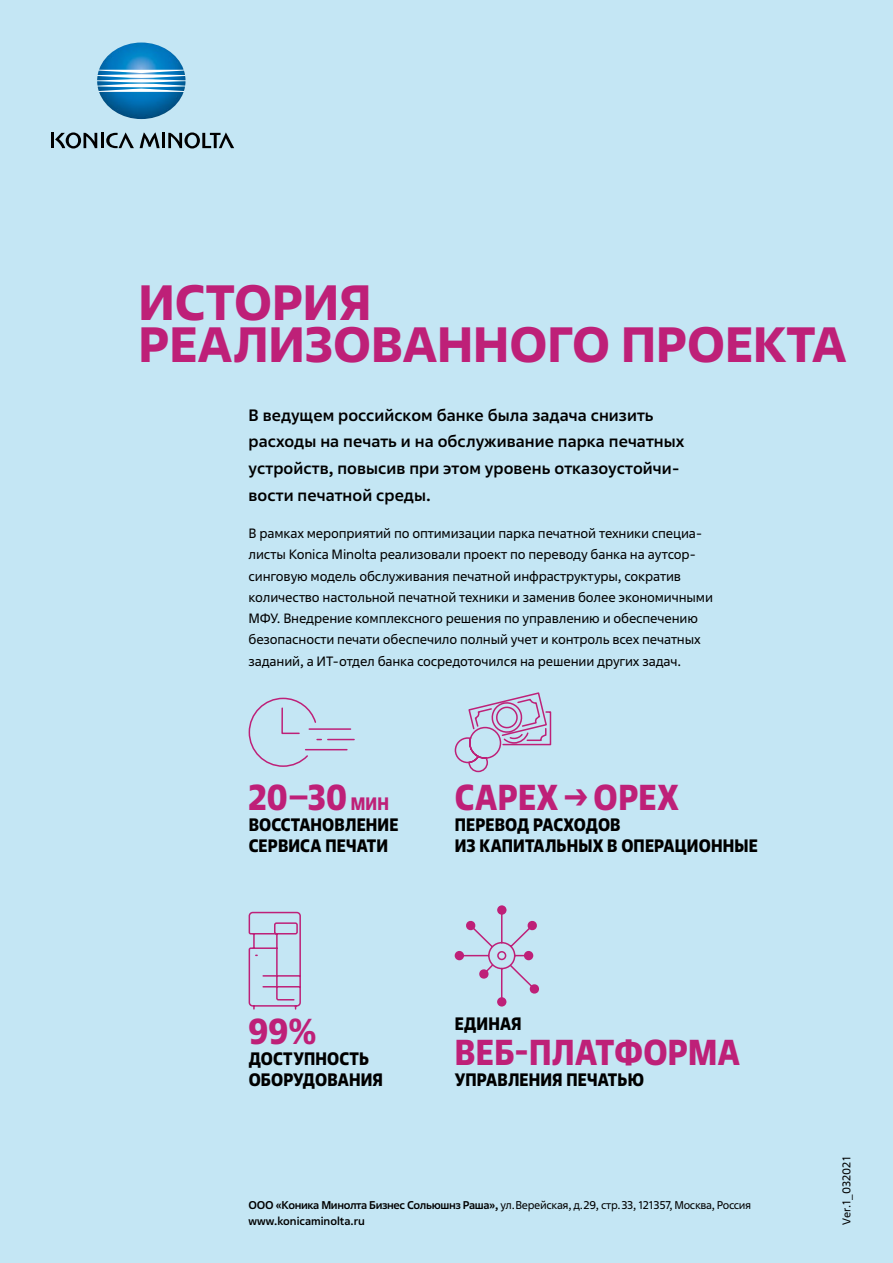
<style>
.page{position:relative;width:893px;height:1263px;background:#c4e6f4}
.page>*{position:absolute;margin:0;border:0;box-sizing:border-box;transform-origin:0 0}
.t1{font:700 49.5px/42.6px "Fact";color:#be2078}
.t2{font:700 condensed 36px "Fact";letter-spacing:.01em;color:#be2078}
.t3{font:700 condensed 18px/21.3px "Fact";letter-spacing:.01em;color:#000}
.t4{font:500 16.5px/26.7px "Fact";letter-spacing:.005em;color:#000}
.t5{font:13.5px/21.3px "Fact";letter-spacing:-.01em;color:#000}
.t6{font:500 11.25px/15.9px "Fact";color:#000}
.t7{font:11.25px "Fact";color:#000}
.s1{font-size:18px}
.s2{font-weight:400}
</style>
<div class="page">
<img style="left:97px;top:43px;width:89px;height:76px">
<hr style="left:51px;top:133px;width:3px;height:15px;background:#000">
<hr style="left:101px;top:133px;width:3px;height:15px;background:#000">
<hr style="left:162px;top:133px;width:3px;height:15px;background:#000">
<svg style="left:106px;top:132px;width:28px;height:16px"></svg>
<svg style="left:55px;top:132px;width:42px;height:17px"></svg>
<svg style="left:168px;top:132px;width:66px;height:17px"></svg>
<svg style="left:140px;top:132px;width:20px;height:16px"></svg>
<div style="left:455px;top:951px;width:9px;height:9px;background:#be2078;border-radius:50%"></div>
<svg style="left:497px;top:905px;width:9px;height:10px"></svg>
<div style="left:497px;top:997px;width:9px;height:9px;background:#be2078;border-radius:50%"></div>
<svg style="left:458px;top:908px;width:81px;height:95px"></svg>
<svg style="left:248px;top:697px;width:107px;height:70px"></svg>
<svg style="left:248px;top:911px;width:53px;height:99px"></svg>
<svg style="left:454px;top:692px;width:98px;height:81px"></svg>
<h1 class="t1" style="left:139px;top:280px;width:709px">ИСТОРИЯ<br>РЕАЛИЗОВАННОГО ПРОЕКТА</h1>
<p class="t4" style="left:249px;top:401px;width:437px">В ведущем российском банке была задача снизить расходы на печать и на обслуживание парка печатных устройств, повысив при этом уровень отказоустойчи&shy;вости печатной среды.</p>
<p class="t5" style="left:249px;top:522px;width:466px">В рамках мероприятий по оптимизации парка печатной техники специа&shy;листы Konica Minolta реализовали проект по переводу банка на аутсор&shy;синговую модель обслуживания печатной инфраструктуры, сократив количество настольной печатной техники и заменив более экономичными МФУ. Внедрение комплексного решения по управлению и обеспечению безопасности печати обеспечило полный учет и контроль всех печатных заданий, а ИТ-отдел банка сосредоточился на решении других задач.</p>
<h2 class="t2" style="left:249px;top:773px;width:142px">20–30 <span class="s1">МИН</span></h2>
<h3 class="t3" style="left:249px;top:813px;width:151px">ВОССТАНОВЛЕНИЕ<br>СЕРВИСА ПЕЧАТИ</h3>
<h2 class="t2" style="left:455px;top:773px;width:225px">CAPEX→OPEX</h2>
<h3 class="t3" style="left:455px;top:813px;width:304px">ПЕРЕВОД РАСХОДОВ<br>ИЗ КАПИТАЛЬНЫХ В ОПЕРАЦИОННЫЕ</h3>
<h2 class="t2" style="left:249px;top:1008px;width:69px">99%</h2>
<h3 class="t3" style="left:249px;top:1048px;width:136px">ДОСТУПНОСТЬ<br>ОБОРУДОВАНИЯ</h3>
<h3 class="t3" style="left:455px;top:1012px;width:68px">ЕДИНАЯ</h3>
<h2 class="t2" style="left:455px;top:1029px;width:287px">ВЕБ-ПЛАТФОРМА</h2>
<h3 class="t3" style="left:455px;top:1069px;width:191px">УПРАВЛЕНИЯ ПЕЧАТЬЮ</h3>
<p class="t6" style="left:249px;top:1197px;width:504px">ООО «Коника Минолта Бизнес Сольюшнз Раша», <span class="s2">ул.Верейская, д.29, стр.33, 121357, Москва, Россия </span>www.konicaminolta.ru</p>
<p class="t7" style="left:840px;top:1225px;width:70px;rotate:-90deg">Ver.1_032021</p>
</div>
